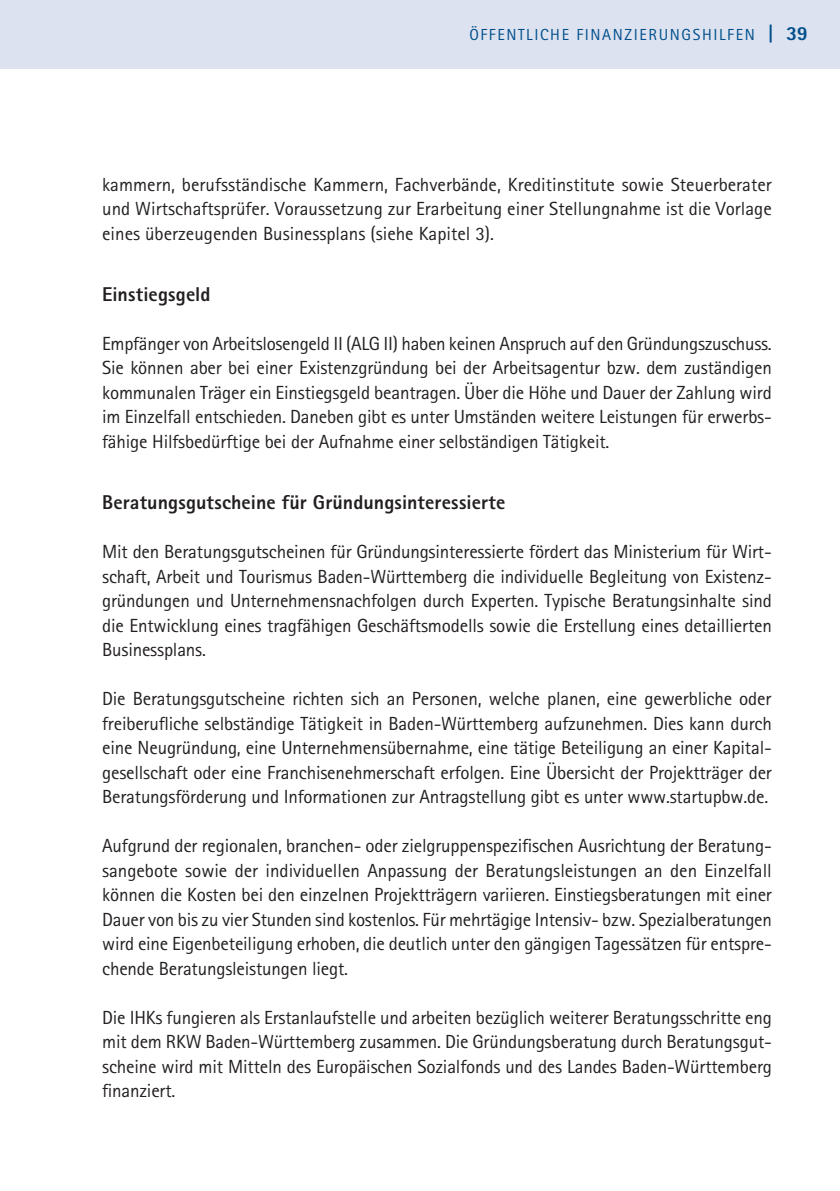
<style>
.page{position:relative;width:840px;height:1191px;background:#fff}
.page>*{position:absolute;margin:0;border:0;box-sizing:border-box;transform-origin:0 0}
.t1{font:800 20px "Rotis Sans Serif";letter-spacing:.005em;color:#231f20}
.t2{font:800 20px "Rotis Sans Serif";color:#004f8c}
.t3{font:19px/24.4px "Rotis Sans Serif";letter-spacing:-.01em;color:#231f20;text-align:justify}
.t4{font:16px "Rotis Sans Serif";letter-spacing:.1em;color:#004f8c}
.s1{font-weight:800;font-size:20px}
</style>
<div class="page">
<div style="left:0;top:0;width:839px;height:68px;background:#dce2ef"></div>
<p class="t4" style="left:469px;top:25px;width:306px">ÖFFENTLICHE FINANZIERUNGSHILFEN <span class="s1">|</span></p>
<p class="t2" style="left:785px;top:20px;width:23px">39</p>
<p class="t3" style="left:102px;top:172px;width:671px">kammern, berufsständische Kammern, Fachverbände, Kreditinstitute sowie Steuerberater und Wirtschaftsprüfer. Voraussetzung zur Erarbeitung einer Stellungnahme ist die Vorlage eines überzeugenden Businessplans (siehe Kapitel 3).</p>
<p class="t1" style="left:102px;top:281px;width:110px">Einstiegsgeld</p>
<p class="t3" style="left:102px;top:331px;width:671px">Empfänger von Arbeitslosengeld II (ALG II) haben keinen Anspruch auf den Gründungszuschuss.<br>Sie können aber bei einer Existenzgründung bei der Arbeitsagentur bzw. dem zuständigen kommunalen Träger ein Einstiegsgeld beantragen. Über die Höhe und Dauer der Zahlung wird im Einzelfall entschieden. Daneben gibt es unter Umständen weitere Leistungen für erwerbs&shy;fähige Hilfsbedürftige bei der Aufnahme einer selbständigen Tätigkeit.</p>
<p class="t1" style="left:102px;top:489px;width:404px">Beratungsgutscheine für Gründungsinteressierte</p>
<p class="t3" style="left:102px;top:539px;width:671px">Mit den Beratungsgutscheinen für Gründungsinteressierte fördert das Ministerium für Wirt&shy;schaft, Arbeit und Tourismus Baden-Württemberg die individuelle Begleitung von Existenz&shy;gründungen und Unternehmensnachfolgen durch Experten. Typische Beratungsinhalte sind die Entwicklung eines tragfähigen Geschäftsmodells sowie die Erstellung eines detaillierten Businessplans.</p>
<p class="t3" style="left:102px;top:686px;width:671px">Die Beratungsgutscheine richten sich an Personen, welche planen, eine gewerbliche oder freiberufliche selbständige Tätigkeit in Baden-Württemberg aufzunehmen. Dies kann durch eine Neugründung, eine Unternehmensübernahme, eine tätige Beteiligung an einer Kapital&shy;gesellschaft oder eine Franchisenehmerschaft erfolgen. Eine Übersicht der Projektträger der Beratungsförderung und Informationen zur Antragstellung gibt es unter www.startupbw.de.</p>
<p class="t3" style="left:102px;top:833px;width:671px">Aufgrund der regionalen, branchen- oder zielgruppenspezifischen Ausrichtung der Beratung&shy;sangebote sowie der individuellen Anpassung der Beratungsleistungen an den Einzelfall können die Kosten bei den einzelnen Projektträgern variieren. Einstiegsberatungen mit einer Dauer von bis zu vier Stunden sind kostenlos. Für mehrtägige Intensiv- bzw. Spezialberatungen wird eine Eigenbeteiligung erhoben, die deutlich unter den gängigen Tagessätzen für entspre&shy;chende Beratungsleistungen liegt.</p>
<p class="t3" style="left:102px;top:1004px;width:671px">Die IHKs fungieren als Erstanlaufstelle und arbeiten bezüglich weiterer Beratungsschritte eng mit dem RKW Baden-Württemberg zusammen. Die Gründungsberatung durch Beratungsgut&shy;scheine wird mit Mitteln des Europäischen Sozialfonds und des Landes Baden-Württemberg finanziert.</p>
</div>
